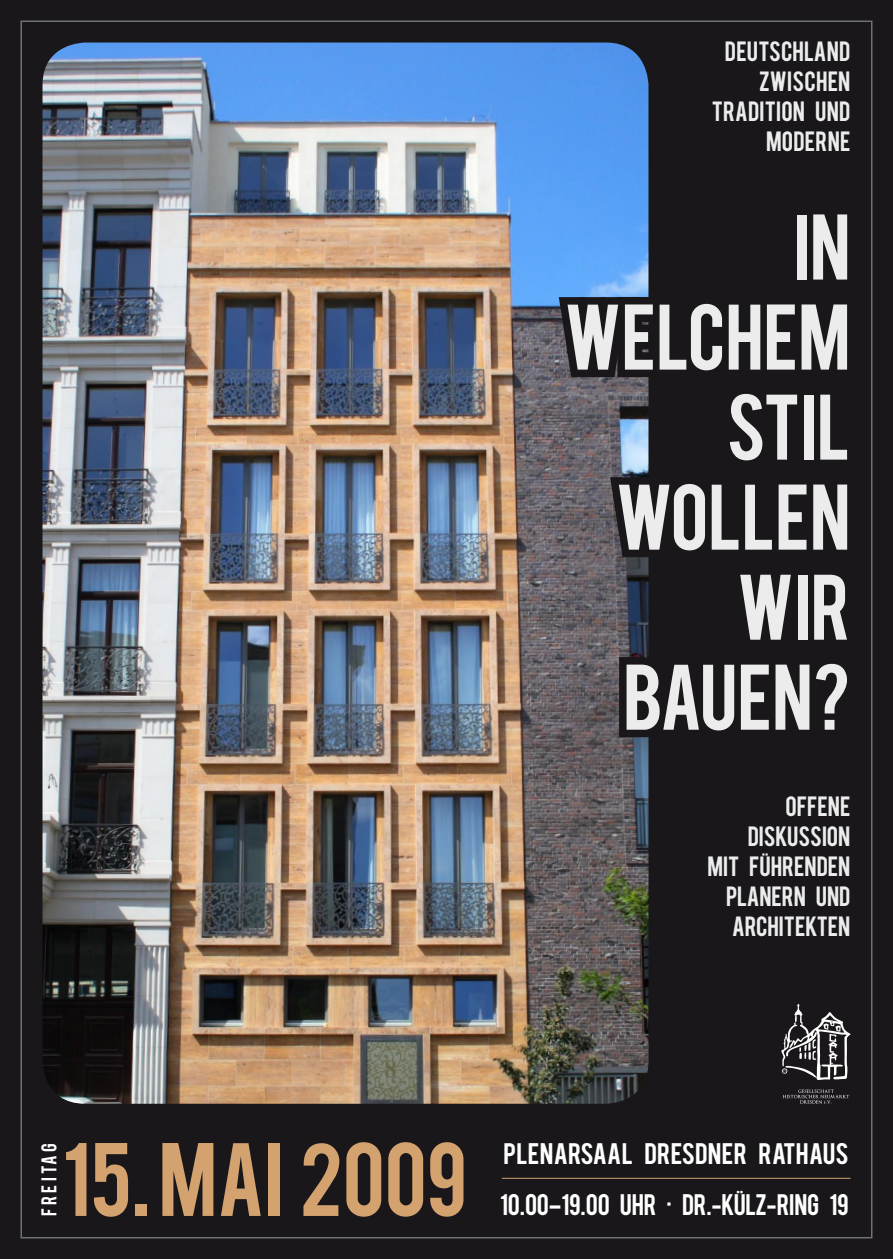
<style>
.page{position:relative;width:893px;height:1259px;background:#1a171b}
.page>*{position:absolute;margin:0;border:0;box-sizing:border-box;transform-origin:0 0}
.t1{font:84px "Wearetrippin Display";letter-spacing:-.005em;color:#d3a26e}
.t2{font:75px/90px "Wearetrippin Display";color:#ececed;text-align:right}
.t3{font:24px "Wearetrippin Display";color:#fff}
.t4{font:24px "Wearetrippin Display";color:#fff;scale:1.05 1}
.t5{font:22.5px/30px "Wearetrippin Display";color:#ececed;text-align:right}
.t6{font:17.4px "Wearetrippin Display";color:#fff}
</style>
<div class="page">
<img style="left:43px;top:43px;width:605px;height:1060px">
<svg style="left:550px;top:150px;width:99px;height:648px"></svg>
<hr style="left:502px;top:1177px;width:348px;height:1px;background:#d3a26e">
<svg style="left:781px;top:1004px;width:69px;height:76px"></svg>
<svg style="left:783px;top:1089px;width:66px;height:14px"></svg>
<p class="t5" style="left:712px;top:36px;width:140px">DEUTSCHLAND<br>ZWISCHEN<br>TRADITION UND<br>MODERNE</p>
<h2 class="t2" style="left:564px;top:203px;width:288px">IN<br>WELCHEM<br>STIL<br>WOLLEN<br>WIR<br>BAUEN?</h2>
<p class="t5" style="left:707px;top:791px;width:144px">OFFENE<br>DISKUSSION<br>MIT FÜHRENDEN<br>PLANERN UND<br>ARCHITEKTEN</p>
<p class="t6" style="left:37px;top:1216px;width:73px;rotate:-90deg">FREITAG</p>
<h1 class="t1" style="left:62px;top:1123px;width:406px">15.MAI 2009</h1>
<p class="t4" style="left:504px;top:1137px;width:330px">PLENARSAAL DRESDNER RATHAUS</p>
<p class="t3" style="left:500px;top:1188px;width:133px">10.00–19.00 UHR</p>
<p class="t3" style="left:667px;top:1188px;width:184px">· DR.-KÜLZ-RING 19</p>
</div>
